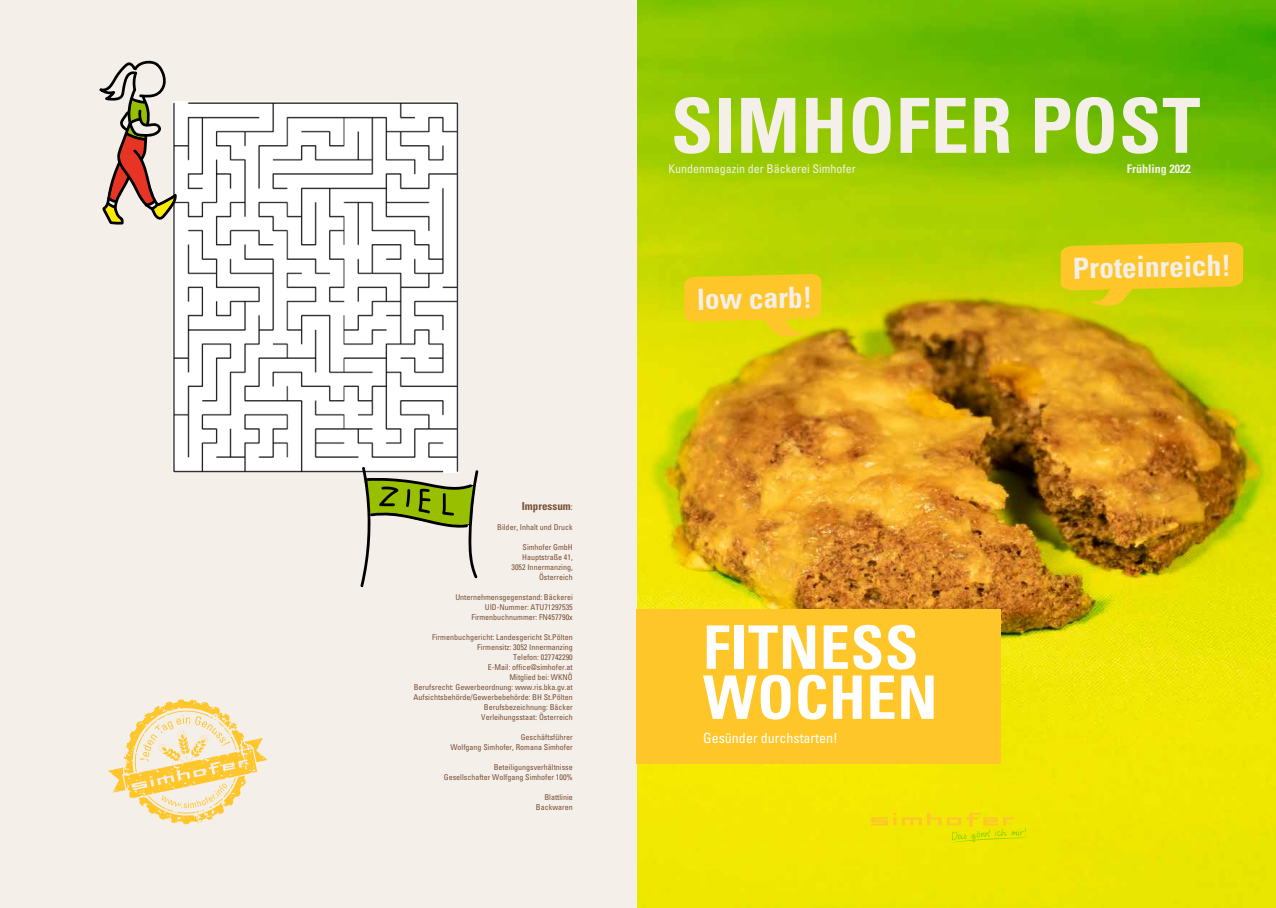
<style>
.page{position:relative;width:1276px;height:908px;background:#fff}
.page>*{position:absolute;margin:0;border:0;box-sizing:border-box;transform-origin:0 0}
.t1{font:700 condensed 76px "Univers LT";letter-spacing:.015em;color:#f5efea}
.t2{font:700 condensed 60px/50px "Univers LT";letter-spacing:.015em;color:#fff}
.t3{font:700 condensed 29.3px "Univers LT";color:#f5efea}
.t4{font:condensed 14px "Univers LT";color:#fff}
.t5{font:condensed 12px "Univers LT";color:#f5efea}
.t6{font:700 condensed 12px "Univers LT";color:#f5efea}
.t7{font:700 condensed 11px "Univers LT";color:#795035}
.t8{font:condensed 8px/10px "Univers LT";color:#795035;text-align:right}
.s1{font-weight:400;font-size:9px}
</style>
<div class="page">
<div style="left:0;top:0;width:638px;height:907px;background:#f5efea"></div>
<img style="left:638px;top:0;width:638px;height:907px">
<div style="left:636px;top:608px;width:364px;height:155px;background:#ffc629"></div>
<svg style="left:870px;top:812px;width:158px;height:30px"></svg>
<svg style="left:684px;top:274px;width:137px;height:70px"></svg>
<img style="left:172px;top:101px;width:286px;height:371px">
<svg style="left:99px;top:61px;width:78px;height:163px"></svg>
<svg style="left:360px;top:466px;width:118px;height:121px"></svg>
<svg style="left:1060px;top:242px;width:183px;height:70px"></svg>
<svg style="left:108px;top:699px;width:159px;height:124px"></svg>
<h3 class="t7" style="left:522px;top:499px;width:52px">Impressum<span class="s1">:</span></h3>
<p class="t8" style="left:497px;top:521px;width:77px">Bilder, Inhalt und Druck</p>
<p class="t8" style="left:511px;top:541px;width:63px">Simhofer GmbH<br>Hauptstraße 41,<br>3052 Innermanzing,<br>Österreich</p>
<p class="t8" style="left:455px;top:591px;width:119px">Unternehmensgegenstand: Bäckerei<br>UID-Nummer: ATU71297535<br>Firmenbuchnummer: FN457790x</p>
<p class="t8" style="left:414px;top:631px;width:161px">Firmenbuchgericht: Landesgericht St.Pölten Firmensitz: 3052 Innermanzing<br>Telefon: 027742290<br>E-Mail: office@simhofer.at<br>Mitglied bei: WKNÖ<br>Berufsrecht: Gewerbeordnung: www.ris.bka.gv.at Aufsichtsbehörde/Gewerbebehörde: BH St.Pölten Berufsbezeichnung: Bäcker<br>Verleihungsstaat: Österreich</p>
<p class="t8" style="left:450px;top:731px;width:124px">Geschäftsführer<br>Wolfgang Simhofer, Romana Simhofer</p>
<p class="t8" style="left:444px;top:761px;width:130px">Beteiligungsverhältnisse<br>Gesellschafter Wolfgang Simhofer 100%</p>
<p class="t8" style="left:536px;top:791px;width:38px">Blattlinie<br>Backwaren</p>
<h1 class="t1" style="left:671px;top:79px;width:531px">SIMHOFER POST</h1>
<h3 class="t5" style="left:668px;top:161px;width:189px">Kundenmagazin der Bäckerei Simhofer</h3>
<h3 class="t6" style="left:1127px;top:161px;width:65px">Frühling 2022</h3>
<h3 class="t3" style="left:696px;top:281px;width:117px;rotate:-1deg">low carb!</h3>
<h2 class="t2" style="left:703px;top:622px;width:236px">FITNESS<br>WOCHEN</h2>
<h3 class="t4" style="left:703px;top:728px;width:136px">Gesünder durchstarten!</h3>
<h3 class="t3" style="left:1072px;top:250px;width:160px;rotate:-1deg">Proteinreich!</h3>
</div>
